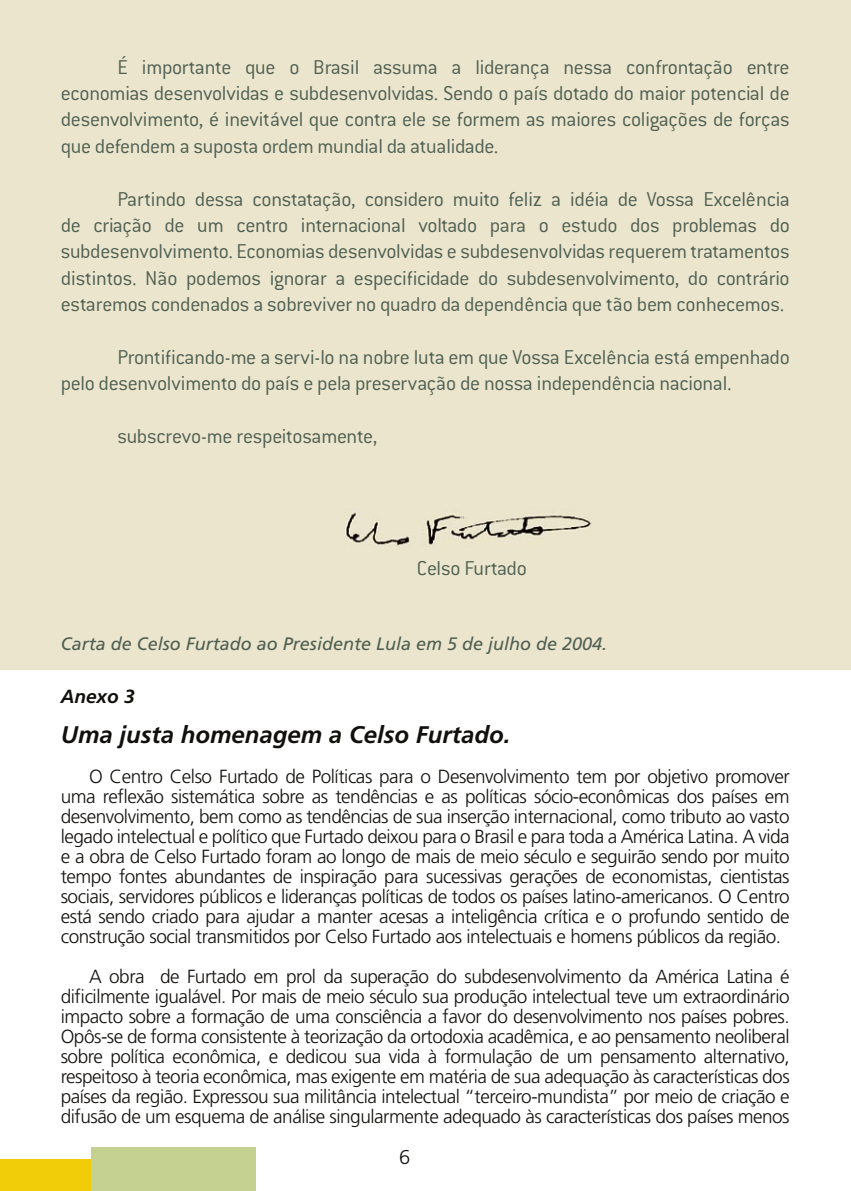
<style>
.page{position:relative;width:851px;height:1191px;background:#fff}
.page>*{position:absolute;margin:0;border:0;box-sizing:border-box;transform-origin:0 0}
.t1{font:italic 700 24px "Frutiger";color:#12100d}
.t2{font:300 22px/26.4px "Conduit ITC";letter-spacing:-.015em;color:#4f5f52;text-align:justify}
.t3{font:300 20px "Frutiger";color:#12100d}
.t4{font:300 19px/20px "Frutiger";letter-spacing:-.025em;color:#12100d;text-align:justify}
.t5{font:italic 700 19px "Frutiger";color:#12100d}
.t6{font:italic 18px "Frutiger";color:#4f5f52}
</style>
<div class="page">
<div style="left:0;top:0;width:850px;height:669px;background:#eae5cc"></div>
<div style="left:0;top:1159px;width:95px;height:32px;background:#f1cd09"></div>
<div style="left:91px;top:1147px;width:164px;height:44px;background:#c4d191"></div>
<img style="left:344px;top:511px;width:247px;height:35px">
<p class="t2" style="left:61px;top:53px;width:730px;text-indent:57px">É importante que o Brasil assuma a liderança nessa confrontação entre economias desenvolvidas e subdesenvolvidas. Sendo o país dotado do maior potencial de desenvolvimento, é inevitável que contra ele se formem as maiores coligações de forças que defendem a suposta ordem mundial da atualidade.</p>
<p class="t2" style="left:61px;top:185px;width:730px;text-indent:57px">Partindo dessa constatação, considero muito feliz a idéia de Vossa Excelência de criação de um centro internacional voltado para o estudo dos problemas do subdesenvolvimento. Economias desenvolvidas e subdesenvolvidas requerem tratamentos distintos. Não podemos ignorar a especificidade do subdesenvolvimento, do contrário estaremos condenados a sobreviver no quadro da dependência que tão bem conhecemos.</p>
<p class="t2" style="left:61px;top:344px;width:730px;text-indent:57px">Prontificando-me a servi-lo na nobre luta em que Vossa Excelência está empenhado pelo desenvolvimento do país e pela preservação de nossa independência nacional.</p>
<p class="t2" style="left:117px;top:423px;width:261px">subscrevo-me respeitosamente,</p>
<p class="t2" style="left:417px;top:555px;width:111px">Celso Furtado</p>
<p class="t6" style="left:61px;top:633px;width:548px">Carta de Celso Furtado ao Presidente Lula em 5 de julho de 2004.</p>
<p class="t5" style="left:61px;top:685px;width:75px">Anexo 3</p>
<p class="t1" style="left:61px;top:720px;width:451px">Uma justa homenagem a Celso Furtado.</p>
<p class="t4" style="left:61px;top:766px;width:730px;text-indent:28px">O Centro Celso Furtado de Políticas para o Desenvolvimento tem por objetivo promover uma reflexão sistemática sobre as tendências e as políticas sócio-econômicas dos países em desenvolvimento, bem como as tendências de sua inserção internacional, como tributo ao vasto legado intelectual e político que Furtado deixou para o Brasil e para toda a América Latina. A vida e a obra de Celso Furtado foram ao longo de mais de meio século e seguirão sendo por muito tempo fontes abundantes de inspiração para sucessivas gerações de economistas, cientistas sociais, servidores públicos e lideranças políticas de todos os países latino-americanos. O Centro está sendo criado para ajudar a manter acesas a inteligência crítica e o profundo sentido de construção social transmitidos por Celso Furtado aos intelectuais e homens públicos da região.</p>
<p class="t4" style="left:61px;top:966px;width:730px;text-indent:28px">A obra de Furtado em prol da superação do subdesenvolvimento da América Latina é dificilmente igualável. Por mais de meio século sua produção intelectual teve um extraordinário impacto sobre a formação de uma consciência a favor do desenvolvimento nos países pobres.<br>Opôs-se de forma consistente à teorização da ortodoxia acadêmica, e ao pensamento neoliberal sobre política econômica, e dedicou sua vida à formulação de um pensamento alternativo, respeitoso à teoria econômica, mas exigente em matéria de sua adequação às características dos países da região. Expressou sua militância intelectual “terceiro-mundista” por meio de criação e difusão de um esquema de análise singularmente adequado às características dos países menos</p>
<p class="t3" style="left:399px;top:1145px;width:13px">6</p>
</div>
